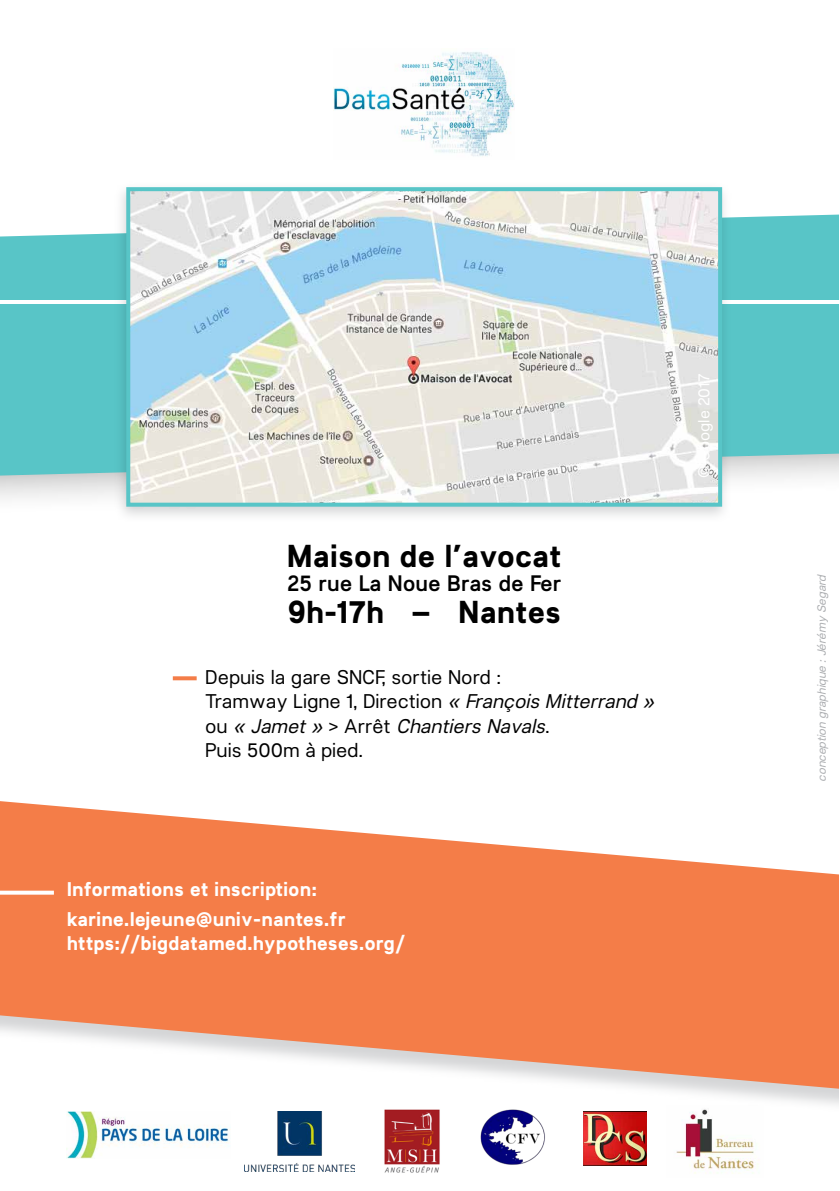
<style>
.page{position:relative;width:840px;height:1191px;background:#fff}
.page>*{position:absolute;margin:0;border:0;box-sizing:border-box;transform-origin:0 0}
.t1{font:700 32px "Lunchtype";color:#000}
.t2{font:500 22.6px "Lunchtype";color:#000}
.t3{font:20px/24px "Lunchtype";color:#000}
.t4{font:700 20px/30px "Lunchtype";color:#fff}
.t5{font:16px "Lunchtype";color:#fff}
.t6{font:italic 12px "Lunchtype";letter-spacing:-.005em;color:#abadb0}
.s1{font-style:italic}
</style>
<div class="page">
<div style="left:0;top:320px;width:838px;height:198px;background:#000;opacity:.33"></div>
<svg style="left:0;top:214px;width:838px;height:261px;background:#65c8ca"></svg>
<svg style="left:0;top:801px;width:838px;height:287px;fill:#f47d48"></svg>
<hr style="left:0;top:300px;width:838px;height:4px;background:#fff">
<img style="left:244px;top:1111px;width:110px;height:60px">
<img style="left:67px;top:1111px;width:163px;height:47px">
<img style="left:676px;top:1109px;width:83px;height:65px">
<img style="left:384px;top:1109px;width:56px;height:64px">
<img style="left:583px;top:1111px;width:63px;height:54px">
<img style="left:480px;top:1109px;width:65px;height:56px">
<div style="left:114px;top:182px;width:617px;height:341px;background:#c7c8ca;opacity:.75"></div>
<img style="left:131px;top:192px;width:585px;height:309px">
<div style="left:126px;top:187px;width:595px;height:319px;border:4px solid #58c5c7"></div>
<svg style="left:0;top:890px;width:54px;height:4px"></svg>
<svg style="left:173px;top:676px;width:23px;height:4px"></svg>
<img style="left:333px;top:52px;width:181px;height:104px">
<h1 class="t1" style="left:287px;top:542px;width:276px">Maison de l’avocat</h1>
<p class="t2" style="left:287px;top:574px;width:275px">25 rue La Noue Bras de Fer</p>
<h1 class="t1" style="left:287px;top:598px;width:275px">9h-17h – Nantes</h1>
<p class="t3" style="left:205px;top:667px;width:450px">Depuis la gare SNCF, sortie Nord :<br>Tramway Ligne 1, Direction <span class="s1">« François Mitterrand » </span>ou <span class="s1">« Jamet »</span> &gt; Arrêt <span class="s1">Chantiers Navals</span>.<br>Puis 500m à pied.</p>
<p class="t5" style="left:697px;top:478px;width:105px;rotate:-90deg">© Google 2017</p>
<p class="t4" style="left:67px;top:876px;width:280px">Informations et inscription: karine.lejeune@univ-nantes.fr</p>
<p class="t4" style="left:67px;top:930px;width:339px">https://bigdatamed.hypotheses.org/</p>
<p class="t6" style="left:816px;top:782px;width:209px;rotate:-90deg">conception graphique : Jérémy Segard</p>
</div>
